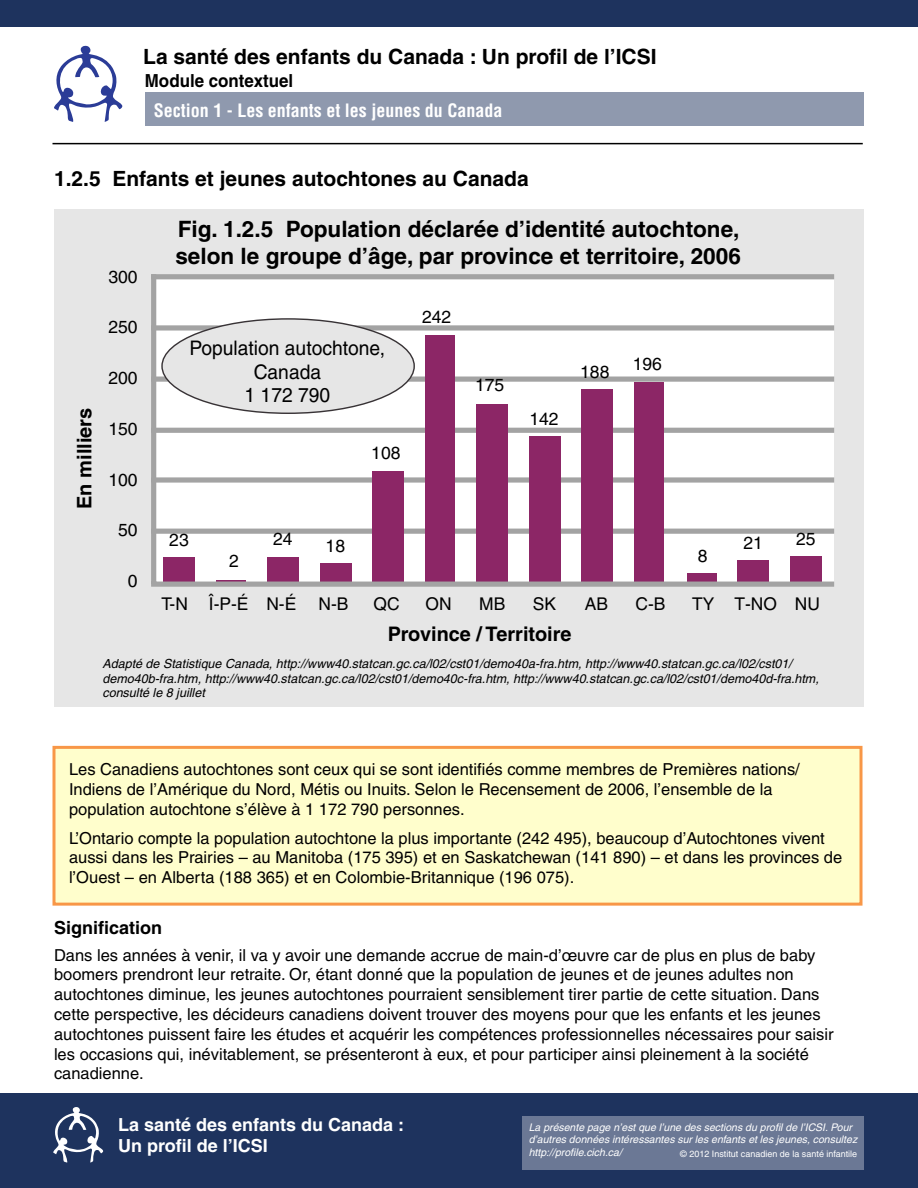
<style>
.page{position:relative;width:918px;height:1188px;background:#fff}
.page>*{position:absolute;margin:0;border:0;box-sizing:border-box;transform-origin:0 0}
.t1{font:700 22.5px/26.8px "Helvetica";color:#000}
.t2{font:700 21px "Helvetica";color:#000}
.t3{font:20.1px/23.2px "Helvetica";color:#000;text-align:center;scale:.96 1}
.t4{font:700 20.1px "Helvetica";color:#000}
.t5{font:700 18px/21.6px "Helvetica";color:#fff}
.t6{font:700 condensed 18px "Helvetica";color:#fff}
.t7{font:700 18px "Helvetica";color:#000;scale:.94 1}
.t8{font:700 18px "Helvetica";color:#000}
.t9{font:17.55px "Helvetica";color:#000}
.t10{font:16.5px/19.8px "Helvetica";color:#000}
.t11{font:italic 12.6px/14.5px "Helvetica";color:#000}
.t12{font:italic 10.5px/12.6px "Helvetica";color:#fff}
.t13{font:9px "Helvetica";color:#fff}
</style>
<div class="page">
<div style="left:0;top:1093px;width:918px;height:95px;background:#1e335e"></div>
<svg style="left:53px;top:1107px;width:50px;height:56px"></svg>
<svg style="left:54px;top:46px;width:68px;height:76px"></svg>
<div style="left:522px;top:1116px;width:342px;height:53px;background:#6b7895"></div>
<hr style="left:52px;top:143px;width:811px;height:1px;background:#000">
<div style="left:0;top:0;width:918px;height:27px;background:#1e335e"></div>
<div style="left:145px;top:93px;width:719px;height:33px;background:#8f99ae"></div>
<div style="left:54px;top:747px;width:807px;height:157px;background:#fffecc"></div>
<div style="left:52px;top:746px;width:810px;height:160px;border:3px solid #f89747"></div>
<div style="left:54px;top:209px;width:810px;height:498px;background:#e6e6e6"></div>
<div style="left:153px;top:277px;width:681px;height:306px;background:#fff"></div>
<div style="left:151px;top:529px;width:683px;height:5px;border:4px solid #a3a3a3"></div>
<div style="left:151px;top:477px;width:683px;height:6px;border:4px solid #a3a3a3"></div>
<div style="left:151px;top:428px;width:683px;height:5px;border:4px solid #a3a3a3"></div>
<div style="left:151px;top:377px;width:683px;height:5px;border:4px solid #a3a3a3"></div>
<div style="left:151px;top:325px;width:683px;height:6px;border:4px solid #a3a3a3"></div>
<div style="left:151px;top:274px;width:683px;height:5px;border:4px solid #a3a3a3"></div>
<div style="left:163px;top:557px;width:32px;height:25px;background:#8c2666"></div>
<hr style="left:216px;top:580px;width:30px;height:2px;background:#8c2666">
<div style="left:267px;top:557px;width:32px;height:25px;background:#8c2666"></div>
<div style="left:320px;top:563px;width:31px;height:19px;background:#8c2666"></div>
<div style="left:372px;top:471px;width:32px;height:111px;background:#8c2666"></div>
<div style="left:425px;top:336px;width:30px;height:246px;background:#8c2666"></div>
<div style="left:476px;top:404px;width:32px;height:178px;background:#8c2666"></div>
<div style="left:529px;top:437px;width:31px;height:145px;background:#8c2666"></div>
<div style="left:581px;top:390px;width:32px;height:192px;background:#8c2666"></div>
<div style="left:634px;top:383px;width:30px;height:199px;background:#8c2666"></div>
<div style="left:687px;top:573px;width:29px;height:9px;background:#8c2666"></div>
<div style="left:738px;top:560px;width:31px;height:22px;background:#8c2666"></div>
<div style="left:790px;top:556px;width:32px;height:26px;background:#8c2666"></div>
<div style="left:151px;top:274px;width:5px;height:309px;border:4px solid #a3a3a3"></div>
<div style="left:151px;top:582px;width:683px;height:5px;border:4px solid #a3a3a3"></div>
<div style="left:162px;top:319px;width:252px;height:94px;background:#e6e6e6;border-radius:50%"></div>
<p class="t2" style="left:143px;top:43px;width:515px">La santé des enfants du Canada : Un profil de l’ICSI</p>
<p class="t6" style="left:154px;top:99px;width:350px">Section 1 - Les enfants et les jeunes du Canada</p>
<p class="t7" style="left:145px;top:70px;width:159px">Module contextuel</p>
<p class="t2" style="left:54px;top:165px;width:476px">1.2.5 Enfants et jeunes autochtones au Canada</p>
<p class="t9" style="left:108px;top:267px;width:31px">300</p>
<h1 class="t1" style="left:175px;top:216px;width:567px">Fig. 1.2.5 Population déclarée d’identité autochtone, selon le groupe d’âge, par province et territoire, 2006</h1>
<p class="t4" style="left:72px;top:509px;width:103px;rotate:-90deg">En milliers</p>
<p class="t9" style="left:108px;top:317px;width:31px">250</p>
<p class="t9" style="left:108px;top:368px;width:31px">200</p>
<p class="t9" style="left:108px;top:419px;width:31px">150</p>
<p class="t9" style="left:108px;top:470px;width:31px">100</p>
<p class="t9" style="left:118px;top:520px;width:21px">50</p>
<p class="t9" style="left:128px;top:571px;width:11px">0</p>
<p class="t3" style="left:190px;top:337px;width:205px">Population autochtone,<br>Canada<br>1 172 790</p>
<p class="t9" style="left:371px;top:443px;width:31px">108</p>
<p class="t9" style="left:422px;top:307px;width:31px">242</p>
<p class="t9" style="left:475px;top:375px;width:31px">175</p>
<p class="t9" style="left:529px;top:409px;width:31px">142</p>
<p class="t9" style="left:580px;top:362px;width:31px">188</p>
<p class="t9" style="left:633px;top:354px;width:31px">196</p>
<p class="t9" style="left:169px;top:530px;width:21px">23</p>
<p class="t9" style="left:229px;top:551px;width:11px">2</p>
<p class="t9" style="left:273px;top:528px;width:21px">24</p>
<p class="t9" style="left:326px;top:535px;width:21px">18</p>
<p class="t9" style="left:698px;top:545px;width:11px">8</p>
<p class="t9" style="left:743px;top:533px;width:21px">21</p>
<p class="t9" style="left:796px;top:528px;width:21px">25</p>
<p class="t9" style="left:161px;top:594px;width:136px">T-N Î-P-É N-É</p>
<p class="t9" style="left:319px;top:594px;width:31px">N-B</p>
<p class="t9" style="left:374px;top:594px;width:28px">QC</p>
<p class="t9" style="left:426px;top:594px;width:28px">ON</p>
<p class="t9" style="left:479px;top:594px;width:28px">MB</p>
<p class="t9" style="left:533px;top:594px;width:25px">SK</p>
<p class="t9" style="left:585px;top:594px;width:25px">AB</p>
<p class="t9" style="left:636px;top:594px;width:31px">C-B</p>
<p class="t9" style="left:692px;top:594px;width:129px">TY T-NO NU</p>
<p class="t4" style="left:388px;top:622px;width:185px">Province / Territoire</p>
<p class="t11" style="left:102px;top:657px;width:721px">Adapté de Statistique Canada,http://www40.statcan.gc.ca/l02/cst01/demo40a-fra.htm,http://www40.statcan.gc.ca/l02/cst01/ demo40b-fra.htm,http://www40.statcan.gc.ca/l02/cst01/demo40c-fra.htm,http://www40.statcan.gc.ca/l02/cst01/demo40d-fra.htm, consulté le 8 juillet</p>
<p class="t10" style="left:69px;top:759px;width:732px">Les Canadiens autochtones sont ceux qui se sont identifiés comme membres de Premières nations/<br>Indiens de l’Amérique du Nord, Métis ou Inuits. Selon le Recensement de 2006, l’ensemble de la population autochtone s’élève à 1 172 790 personnes.</p>
<p class="t10" style="left:69px;top:828px;width:775px">L’Ontario compte la population autochtone la plus importante (242 495), beaucoup d’Autochtones vivent aussi dans les Prairies – au Manitoba (175 395) et en Saskatchewan (141 890) – et dans les provinces de l’Ouest – en Alberta (188 365) et en Colombie-Britannique (196 075).</p>
<p class="t8" style="left:54px;top:917px;width:110px">Signification</p>
<p class="t10" style="left:54px;top:945px;width:781px">Dans les années à venir, il va y avoir une demande accrue de main-d’œuvre car de plus en plus de baby boomers prendront leur retraite. Or, étant donné que la population de jeunes et de jeunes adultes non autochtones diminue, les jeunes autochtones pourraient sensiblement tirer partie de cette situation. Dans cette perspective, les décideurs canadiens doivent trouver des moyens pour que les enfants et les jeunes autochtones puissent faire les études et acquérir les compétences professionnelles nécessaires pour saisir les occasions qui, inévitablement, se présenteront à eux, et pour participer ainsi pleinement à la société canadienne.</p>
<p class="t5" style="left:118px;top:1113px;width:288px">La santé des enfants du Canada :<br>Un profil de l’ICSI</p>
<p class="t12" style="left:529px;top:1121px;width:330px">La présente page n’est que l’une des sections du profil de l’ICSI. Pour d’autres données intéressantes sur les enfants et les jeunes, consultez http://profile.cich.ca/</p>
<p class="t13" style="left:680px;top:1149px;width:178px">© 2012 Institut canadien de la santé infantile</p>
</div>
